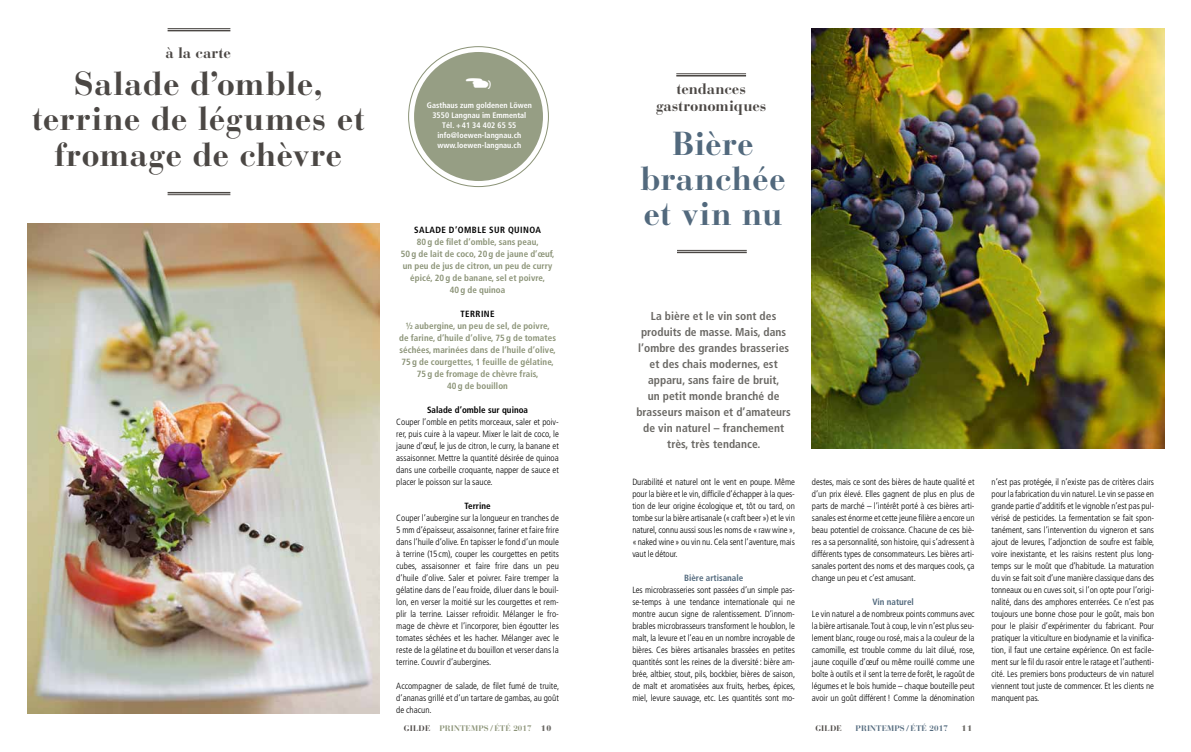
<style>
.page{position:relative;width:1191px;height:752px;background:#fff}
.page>*{position:absolute;margin:0;border:0;box-sizing:border-box;transform-origin:0 0}
.t1{font:700 33px/35px "Bauer Bodoni LT";letter-spacing:.005em;color:#4b4744;text-align:center}
.t2{font:700 33px/35px "Bauer Bodoni LT";letter-spacing:.01em;color:#52697d;text-align:center}
.t3{font:700 15px/17px "Bauer Bodoni LT";letter-spacing:-.005em;color:#4b4744;text-align:center}
.t4{font:700 condensed 11.5px/16px "Frutiger";letter-spacing:.005em;color:#6a6864;text-align:center}
.t5{font:300 condensed 9px/12px "Frutiger";letter-spacing:-.005em;color:#000;text-align:justify}
.t6{font:700 condensed 9px/12px "Frutiger";letter-spacing:.01em;color:#8b9377;text-align:center}
.t7{font:700 condensed 9px "Frutiger";letter-spacing:.035em;color:#000}
.t8{font:700 condensed 9px "Frutiger";color:#52697d}
.t9{font:700 condensed 9px "Frutiger";letter-spacing:.005em;color:#000}
.t10{font:700 condensed 8px/10px "Frutiger";letter-spacing:.005em;color:#fff;text-align:center}
.t11{font:700 8px "Bauer Bodoni LT";letter-spacing:.02em;color:#8b9377}
.t12{font:700 8px "Bauer Bodoni LT";letter-spacing:.02em;color:#52697d}
.t13{font:700 8px "Bauer Bodoni LT";letter-spacing:.02em;color:#4b4744}
.t14{font:900 8px "Bauer Bodoni";color:#6a6864}
.s1{color:#4b4744}
.s2{font-family:"Bauer Bodoni";font-weight:900;color:#6a6864}
</style>
<div class="page">
<img style="left:812px;top:28px;width:352px;height:420px">
<hr style="left:676px;top:73px;width:70px;height:1px;background:#4b4744">
<hr style="left:676px;top:75px;width:70px;height:1px;background:#4b4744">
<hr style="left:677px;top:250px;width:70px;height:1px;background:#4b4744">
<hr style="left:677px;top:251px;width:70px;height:2px;background:#4b4744">
<hr style="left:168px;top:28px;width:62px;height:1px;background:#4b4744">
<hr style="left:168px;top:30px;width:62px;height:1px;background:#4b4744">
<hr style="left:168px;top:192px;width:62px;height:1px;background:#4b4744">
<hr style="left:168px;top:194px;width:62px;height:1px;background:#4b4744">
<div style="left:414px;top:52px;width:129px;height:129px;background:#969e84;border-radius:50%"></div>
<img style="left:27px;top:223px;width:352px;height:489px">
<h2 class="t3" style="left:166px;top:44px;width:67px">à la carte</h2>
<h1 class="t1" style="left:32px;top:67px;width:334px">Salade d’omble, terrine de légumes et fromage de chèvre</h1>
<p class="t10" style="left:427px;top:100px;width:106px">Gasthaus zum goldenen Löwen<br>3550 Langnau im Emmental<br>Tél. +41 34 402 65 55 info@loewen-langnau.ch www.loewen-langnau.ch</p>
<p class="t7" style="left:414px;top:224px;width:57px">Salade d’ombl</p>
<p class="t7" style="left:482px;top:224px;width:60px">e sur quinoa</p>
<p class="t6" style="left:401px;top:235px;width:155px">80 g de filet d’omble, sans peau,<br>50 g de lait de coco, 20 g de jaune d’œuf, un peu de jus de citron, un peu de curry épicé, 20 g de banane, sel et poivre,<br>40 g de quinoa</p>
<p class="t7" style="left:460px;top:308px;width:36px">Terrine</p>
<p class="t6" style="left:399px;top:319px;width:158px">½ aubergine, un peu de sel, de poivre,<br>de farine, d’huile d’olive, 75 g de tomates séchées, marinées dans de l’huile d’olive, 75 g de courgettes, 1 feuille de gélatine, 75 g de fromage de chèvre frais,<br>40 g de bouillon</p>
<p class="t9" style="left:427px;top:404px;width:103px">Salade d’omble sur quinoa</p>
<p class="t5" style="left:396px;top:415px;width:164px">Couper l’omble en petits morceaux, saler et poiv&shy;rer, puis cuire à la vapeur. Mixer le lait de coco, le jaune d’œuf, le jus de citron, le curry, la banane et assaisonner. Mettre la quantité désirée de quinoa dans une corbeille croquante, napper de sauce et placer le poisson sur la sauce.</p>
<p class="t7" style="left:464px;top:500px;width:27px">Terrine</p>
<p class="t5" style="left:396px;top:511px;width:164px">Couper l’aubergine sur la longueur en tranches de 5 mm d’épaisseur, assaisonner, fariner et faire frire dans l’huile d’olive. En tapisser le fond d’un moule à terrine (15 cm), couper les courgettes en petits cubes, assaisonner et faire frire dans un peu d’huile d’olive. Saler et poivrer. Faire tremper la gélatine dans de l’eau froide, diluer dans le bouil&shy;lon, en verser la moitié sur les courgettes et rem&shy;plir la terrine. Laisser refroidir. Mélanger le fro&shy;mage de chèvre et l’incorporer, bien égoutter les tomates séchées et les hacher. Mélanger avec le reste de la gélatine et du bouillon et verser dans la terrine. Couvrir d’aubergines.</p>
<p class="t5" style="left:396px;top:679px;width:164px">Accompagner de salade, de filet fumé de truite, d’ananas grillé et d’un tartare de gambas, au goût de chacun.</p>
<p class="t11" style="left:404px;top:723px;width:48px"><span class="s1">gilde</span> PRINTEM</p>
<p class="t11" style="left:478px;top:723px;width:74px">PS /ÉTÉ 2017 <span class="s2">10</span></p>
<h2 class="t3" style="left:656px;top:81px;width:112px">tendances gastronomiques</h2>
<h1 class="t2" style="left:640px;top:126px;width:147px">Bière branchée et vin nu</h1>
<p class="t4" style="left:636px;top:308px;width:156px">La bière et le vin sont des produits de masse. Mais, dans l’ombre des grandes brasseries et des chais modernes, est apparu, sans faire de bruit,<br>un petit monde branché de brasseurs maison et d’amateurs de vin naturel – franchement très, très tendance.</p>
<p class="t5" style="left:632px;top:475px;width:164px">Durabilité et naturel ont le vent en poupe. Même pour la bière et le vin, difficile d’échapper à la ques&shy;tion de leur origine écologique et, tôt ou tard, on tombe sur la bière artisanale («craft beer») et le vin naturel, connu aussi sous les noms de «raw wine», «naked wine» ou vin nu. Cela sent l’aventure, mais vaut le détour.</p>
<p class="t8" style="left:684px;top:572px;width:61px">Bière artisanale</p>
<p class="t5" style="left:632px;top:583px;width:164px">Les microbrasseries sont passées d’un simple pas&shy;se-temps à une tendance internationale qui ne montre aucun signe de ralentissement. D’innom&shy;brables microbrasseurs transforment le houblon, le malt, la levure et l’eau en un nombre incroyable de bières. Ces bières artisanales brassées en petites quantités sont les reines de la diversité : bière am&shy;brée, altbier, stout, pils, bockbier, bières de saison, de malt et aromatisées aux fruits, herbes, épices, miel, levure sauvage, etc. Les quantités sont mo-</p>
<p class="t5" style="left:812px;top:475px;width:164px">destes, mais ce sont des bières de haute qualité et d’un prix élevé. Elles gagnent de plus en plus de parts de marché – l’intérêt porté à ces bières arti&shy;sanales est énorme et cette jeune filière a encore un beau potentiel de croissance. Chacune de ces biè&shy;res a sa personnalité, son histoire, qui s’adressent à différents types de consommateurs. Les bières arti&shy;sanales portent des noms et des marques cools, ça change un peu et c’est amusant.</p>
<p class="t8" style="left:872px;top:596px;width:43px">Vin naturel</p>
<p class="t5" style="left:812px;top:607px;width:164px">Le vin naturel a de nombreux points communs avec la bière artisanale. Tout à coup, le vin n’est plus seu&shy;lement blanc, rouge ou rosé, mais a la couleur de la camomille, est trouble comme du lait dilué, rose, jaune coquille d’œuf ou même rouillé comme une boîte à outils et il sent la terre de forêt, le ragoût de légumes et le bois humide – chaque bouteille peut avoir un goût différent! Comme la dénomination</p>
<p class="t13" style="left:815px;top:723px;width:28px">gilde</p>
<p class="t12" style="left:855px;top:723px;width:12px">PRINTEM</p>
<p class="t12" style="left:894px;top:723px;width:55px">PS /ÉTÉ 2017</p>
<p class="t14" style="left:961px;top:723px;width:12px">11</p>
<p class="t5" style="left:991px;top:475px;width:164px">n’est pas protégée, il n’existe pas de critères clairs pour la fabrication du vin naturel. Le vin se passe en grande partie d’additifs et le vignoble n’est pas pul&shy;vérisé de pesticides. La fermentation se fait spon&shy;tanément, sans l’intervention du vigneron et sans ajout de levures, l’adjonction de soufre est faible, voire inexistante, et les raisins restent plus long&shy;temps sur le moût que d’habitude. La maturation du vin se fait soit d’une manière classique dans des tonneaux ou en cuves soit, si l’on opte pour l’origi&shy;nalité, dans des amphores enterrées. Ce n’est pas toujours une bonne chose pour le goût, mais bon pour le plaisir d’expérimenter du fabricant. Pour pratiquer la viticulture en biodynamie et la vinifica&shy;tion, il faut une certaine expérience. On est facile&shy;ment sur le fil du rasoir entre le ratage et l’authenti&shy;cité. Les premiers bons producteurs de vin naturel viennent tout juste de commencer. Et les clients ne manquent pas.</p>
</div>
